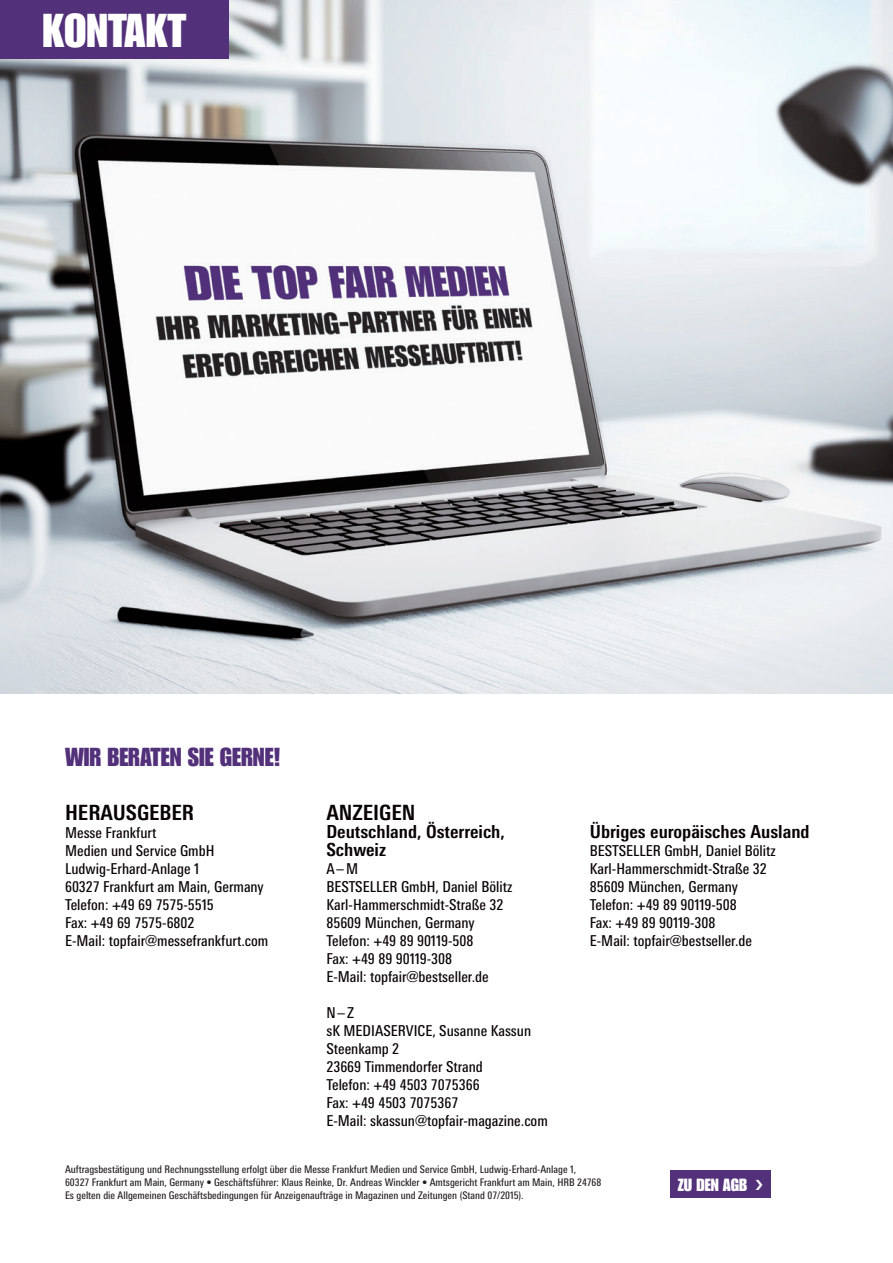
<style>
.page{position:relative;width:893px;height:1263px;background:#fff}
.page>*{position:absolute;margin:0;border:0;box-sizing:border-box;transform-origin:0 0}
.Head_Balken{font:46.5px "Impact LT Std";color:#fff}
.Subhead{font:25.5px "Impact LT Std";color:#52307a}
.Zwischenhead_Adresse{font:700 condensed 21px "Messe Univers";color:#080302}
.Zwischenhead_Adresse-2{font:700 condensed 18px/18px "Messe Univers";color:#080302}
.Button_Schrift{font:17.25px "Impact LT Std";color:#fff}
.Fließtext{font:condensed 15px "Messe Univers";color:#080302}
.BU{font:condensed 10.5px/12.6px "Messe Univers";color:#231f20}
</style>
<div class="page">
<img style="left:0;top:0;width:893px;height:694px">
<div style="left:0;top:0;width:229px;height:59px;background:#52307a"></div>
<div style="left:670px;top:1170px;width:100px;height:28px;background:#52307a"></div>
<p class="Head_Balken" style="left:43px;top:3px;width:145px">KONTAKT</p>
<p class="Subhead" style="left:65px;top:742px;width:217px">WIR BERATEN SIE GERNE!</p>
<p class="Zwischenhead_Adresse" style="left:65px;top:800px;width:131px">HERAUSGEBER</p>
<p class="Fließtext" style="left:65px;top:824px;width:93px">Messe Frankfurt</p>
<p class="Fließtext" style="left:65px;top:842px;width:151px">Medien und Service GmbH</p>
<p class="Fließtext" style="left:65px;top:860px;width:136px">Ludwig-Erhard-Anlage 1</p>
<p class="Fließtext" style="left:65px;top:878px;width:200px">60327 Frankfurt am Main, Germany</p>
<p class="Fließtext" style="left:65px;top:896px;width:150px">Telefon: +49 69 7575-5515</p>
<p class="Fließtext" style="left:65px;top:914px;width:131px">Fax: +49 69 7575-6802</p>
<p class="Fließtext" style="left:65px;top:932px;width:205px">E-Mail: topfair@messefrankfurt.com</p>
<p class="Zwischenhead_Adresse" style="left:326px;top:800px;width:91px">ANZEIGEN</p>
<p class="Zwischenhead_Adresse-2" style="left:326px;top:822px;width:180px">Deutschland, Österreich,<br>Schweiz</p>
<p class="Fließtext" style="left:326px;top:860px;width:33px">A–M</p>
<p class="Fließtext" style="left:326px;top:878px;width:187px">BESTSELLER GmbH, Daniel Bölitz</p>
<p class="Fließtext" style="left:326px;top:896px;width:178px">Karl-Hammerschmidt-Straße 32</p>
<p class="Fließtext" style="left:326px;top:914px;width:150px">85609 München, Germany</p>
<p class="Fließtext" style="left:326px;top:932px;width:148px">Telefon: +49 89 90119-508</p>
<p class="Fließtext" style="left:326px;top:950px;width:127px">Fax: +49 89 90119-308</p>
<p class="Fließtext" style="left:326px;top:968px;width:164px">E-Mail: topfair@bestseller.de</p>
<p class="Fließtext" style="left:326px;top:1004px;width:29px">N–Z</p>
<p class="Fließtext" style="left:326px;top:1022px;width:206px">sK MEDIASERVICE, Susanne Kassun</p>
<p class="Fließtext" style="left:326px;top:1040px;width:74px">Steenkamp 2</p>
<p class="Fließtext" style="left:326px;top:1058px;width:158px">23669 Timmendorfer Strand</p>
<p class="Fließtext" style="left:326px;top:1076px;width:155px">Telefon: +49 4503 7075366</p>
<p class="Fließtext" style="left:326px;top:1094px;width:133px">Fax: +49 4503 7075367</p>
<p class="Fließtext" style="left:326px;top:1112px;width:223px">E-Mail: skassun@topfair-magazine.com</p>
<p class="Zwischenhead_Adresse-2" style="left:590px;top:822px;width:221px">Übriges europäisches Ausland</p>
<p class="Fließtext" style="left:590px;top:842px;width:187px">BESTSELLER GmbH, Daniel Bölitz</p>
<p class="Fließtext" style="left:590px;top:860px;width:178px">Karl-Hammerschmidt-Straße 32</p>
<p class="Fließtext" style="left:590px;top:878px;width:150px">85609 München, Germany</p>
<p class="Fließtext" style="left:590px;top:896px;width:148px">Telefon: +49 89 90119-508</p>
<p class="Fließtext" style="left:590px;top:914px;width:127px">Fax: +49 89 90119-308</p>
<p class="Fließtext" style="left:590px;top:932px;width:164px">E-Mail: topfair@bestseller.de</p>
<p class="BU" style="left:65px;top:1163px;width:538px">Auftragsbestätigung und Rechnungsstellung erfolgt über die Messe Frankfurt Medien und Service GmbH, Ludwig-Erhard-Anlage 1,<br>60327 Frankfurt am Main, Germany • Geschäftsführer: Klaus Reinke, Dr. Andreas Winckler • Amtsgericht Frankfurt am Main, HRB 24768<br>Es gelten die Allgemeinen Geschäftsbedingungen für Anzeigenaufträge in Magazinen und Zeitungen (Stand 07/2015).</p>
<p class="Button_Schrift" style="left:678px;top:1175px;width:71px">ZU DEN AGB</p>
</div>
